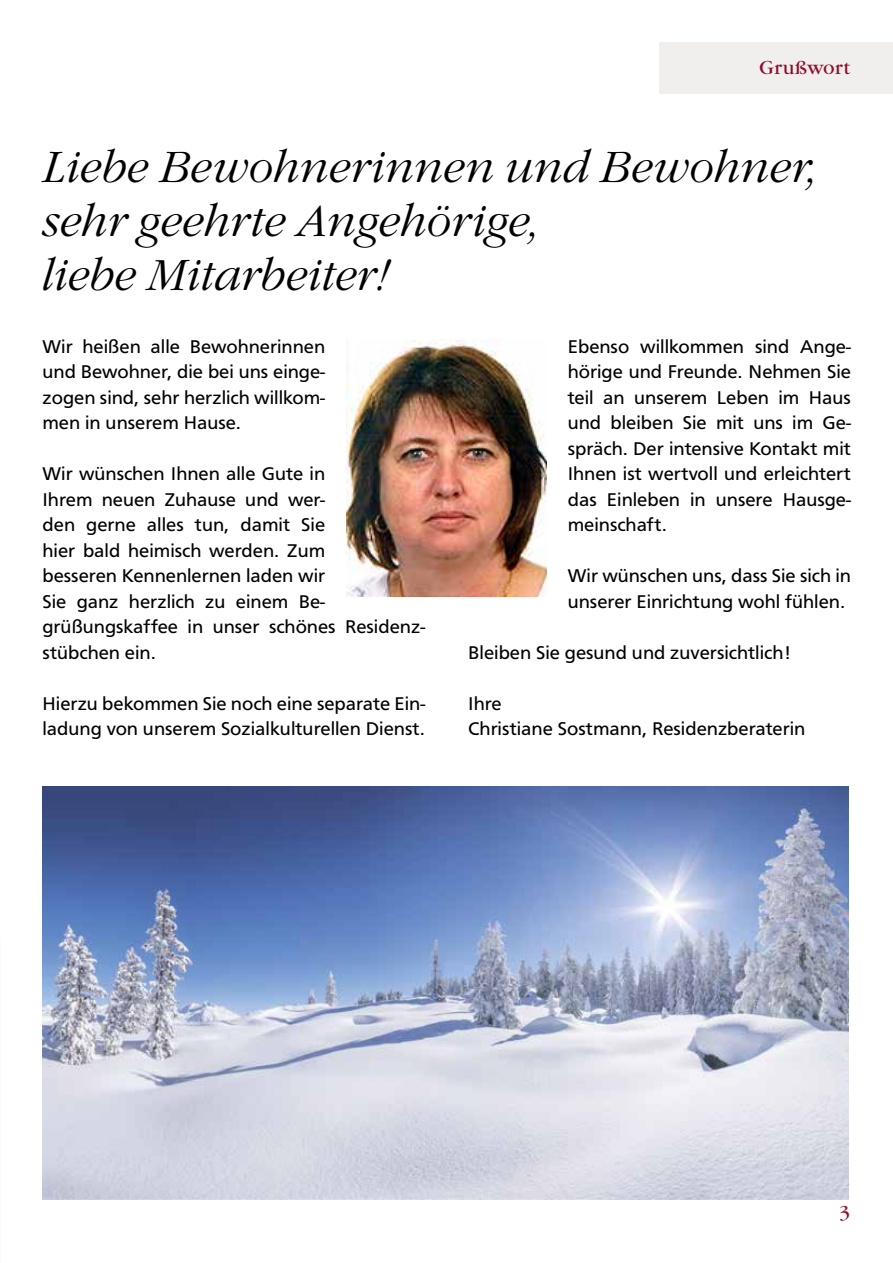
<style>
.page{position:relative;width:893px;height:1263px;background:#fff}
.page>*{position:absolute;margin:0;border:0;box-sizing:border-box;transform-origin:0 0}
.t1{font:italic 300 45px/54px "Garamond Itc T";letter-spacing:-.01em;color:#000}
.t2{font:19.5px "Garamond Itc T Boo";color:#910b26}
.t3{font:19.05px/25.5px "F015 T";color:#000}
</style>
<div class="page">
<div style="left:659px;top:43px;width:234px;height:51px;background:#f1efee"></div>
<img style="left:346px;top:340px;width:200px;height:257px">
<img style="left:43px;top:786px;width:806px;height:414px">
<p class="t2" style="left:759px;top:57px;width:93px">Grußwort</p>
<h1 class="t1" style="left:43px;top:141px;width:777px">Liebe Bewohnerinnen und Bewohner, sehr geehrte Angehörige,<br>liebe Mitarbeiter!</h1>
<p class="t3" style="left:43px;top:334px;width:284px;text-align:justify">Wir heißen alle Bewohnerinnen und Bewohner, die bei uns einge&shy;zogen sind, sehr herzlich willkom&shy;men in unserem Hause.</p>
<p class="t3" style="left:43px;top:461px;width:384px">Wir wünschen Ihnen alle Gute in<br>Ihrem neuen Zuhause und wer-<br>den gerne alles tun, damit Sie<br>hier bald heimisch werden. Zum<br>besseren Kennenlernen laden wir<br>Sie ganz herzlich zu einem Be&shy;grüßungskaffee in unser schönes Residenz&shy;stübchen ein.</p>
<p class="t3" style="left:43px;top:691px;width:384px">Hierzu bekommen Sie noch eine separate Ein&shy;ladung von unserem Sozialkulturellen Dienst.</p>
<p class="t3" style="left:568px;top:334px;width:285px;text-align:justify">Ebenso willkommen sind Ange&shy;hörige und Freunde. Nehmen Sie teil an unserem Leben im Haus und bleiben Sie mit uns im Ge&shy;spräch. Der intensive Kontakt mit Ihnen ist wertvoll und erleichtert das Einleben in unsere Hausge&shy;meinschaft.</p>
<p class="t3" style="left:568px;top:563px;width:285px">Wir wünschen uns, dass Sie sich in unserer Einrichtung wohl fühlen.</p>
<p class="t3" style="left:468px;top:640px;width:324px">Bleiben Sie gesund und zuversichtlich!</p>
<p class="t3" style="left:468px;top:691px;width:338px">Ihre<br>Christiane Sostmann, Residenzberaterin</p>
<p class="t2" style="left:839px;top:1201px;width:13px">3</p>
</div>
